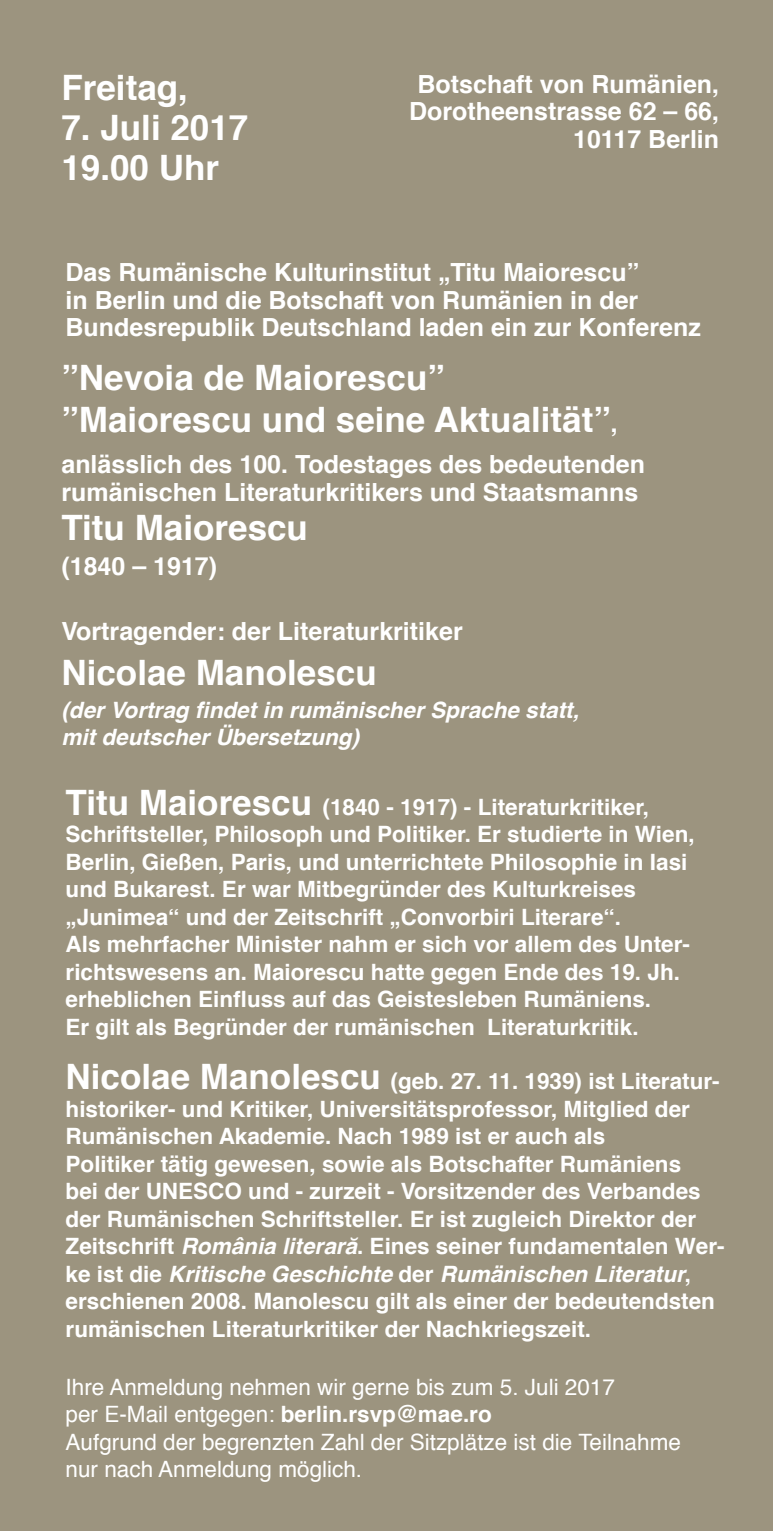
<style>
.page{position:relative;width:773px;height:1531px;background:#fff}
.page>*{position:absolute;margin:0;border:0;box-sizing:border-box;transform-origin:0 0}
.t1{font:700 35px/40px "Helvetica";color:#fff}
.t2{font:700 25px "Helvetica";color:#fff}
.t3{font:700 22.5px/27.5px "Helvetica";color:#fff}
.t4{font:22.5px/27.5px "Helvetica";color:#fff}
.t5{font:italic 700 22.5px "Helvetica";color:#fff}
.s1{font-size:25px}
.s2{font-size:35px}
.s3{font-style:italic}
.s4{font-weight:700}
</style>
<div class="page">
<div style="left:0;top:0;width:772px;height:1531px;background:#9c947f"></div>
<p class="t1" style="left:61px;top:68px;width:128px">Freitag,</p>
<p class="t1" style="left:61px;top:108px;width:188px">7. Juli 2017<br>19.00 Uhr</p>
<p class="t2" style="left:417px;top:64px;width:303px">Botschaft von Rumänien,</p>
<p class="t2" style="left:409px;top:91px;width:311px">Dorotheenstrasse 62 – 66,</p>
<p class="t2" style="left:573px;top:119px;width:147px">10117 Berlin</p>
<p class="t2" style="left:66px;top:252px;width:575px">Das Rumänische Kulturinstitut „Titu Maiorescu”</p>
<p class="t2" style="left:66px;top:279px;width:574px">in Berlin und die Botschaft von Rumänien in der</p>
<p class="t2" style="left:66px;top:307px;width:636px">Bundesrepublik Deutschland laden ein zur Konferenz</p>
<p class="t1" style="left:61px;top:358px;width:385px">”Nevoia de Maiorescu”</p>
<p class="t1" style="left:61px;top:400px;width:558px">”Maiorescu und seine Aktualität”<span class="s1">,</span></p>
<p class="t2" style="left:61px;top:444px;width:585px">anlässlich des 100. Todestages des bedeutenden</p>
<p class="t2" style="left:61px;top:472px;width:578px">rumänischen Literaturkritikers und Staatsmanns</p>
<p class="t1" style="left:61px;top:508px;width:248px">Titu Maiorescu</p>
<p class="t2" style="left:61px;top:546px;width:157px">(1840 – 1917)</p>
<p class="t2" style="left:61px;top:611px;width:403px">Vortragender: der Literaturkritiker</p>
<p class="t1" style="left:61px;top:653px;width:317px">Nicolae Manolescu</p>
<p class="t5" style="left:61px;top:691px;width:519px">(der Vortrag findet in rumänischer Sprache statt,</p>
<p class="t5" style="left:61px;top:719px;width:299px">mit deutscher Übersetzung)</p>
<p class="t3" style="left:66px;top:793px;width:630px"><span class="s2">Titu Maiorescu</span> (1840 - 1917) - Literaturkritiker, Schriftsteller, Philosoph und Politiker. Er studierte in Wien, Berlin, Gießen, Paris, und unterrichtete Philosophie in Iasi und Bukarest. Er war Mitbegründer des Kulturkreises</p>
<p class="t3" style="left:66px;top:903px;width:557px">„Junimea“ und der Zeitschrift „Convorbiri Literare“.</p>
<p class="t3" style="left:66px;top:931px;width:625px">Als mehrfacher Minister nahm er sich vor allem des Unter&shy;richtswesens an. Maiorescu hatte gegen Ende des 19. Jh. erheblichen Einfluss auf das Geistesleben Rumäniens.</p>
<p class="t3" style="left:66px;top:1013px;width:574px">Er gilt als Begründer der rumänischen Literaturkritik.</p>
<p class="t3" style="left:66px;top:1068px;width:655px"><span class="s2">Nicolae Manolescu</span> (geb. 27. 11. 1939) ist Literatur&shy;historiker- und Kritiker, Universitätsprofessor, Mitglied der<br>Rumänischen Akademie. Nach 1989 ist er auch als</p>
<p class="t3" style="left:66px;top:1150px;width:660px">Politiker tätig gewesen, sowie als Botschafter Rumäniens<br>bei der UNESCO und - zurzeit - Vorsitzender des Verbandes der Rumänischen Schriftsteller. Er ist zugleich Direktor der Zeitschrift <span class="s3">România literară</span>. Eines seiner fundamentalen Wer&shy;ke ist die <span class="s3">Kritische Geschichte</span> der <span class="s3">Rumänischen Literatur</span>, erschienen 2008. Manolescu gilt als einer der bedeutendsten rumänischen Literaturkritiker der Nachkriegszeit.</p>
<p class="t4" style="left:66px;top:1373px;width:551px">Ihre Anmeldung nehmen wir gerne bis zum 5. Juli 2017</p>
<p class="t4" style="left:66px;top:1401px;width:427px">per E-Mail entgegen: <span class="s4">berlin.rsvp@mae.ro</span></p>
<p class="t4" style="left:66px;top:1428px;width:616px">Aufgrund der begrenzten Zahl der Sitzplätze ist die Teilnahme nur nach Anmeldung möglich.</p>
</div>
